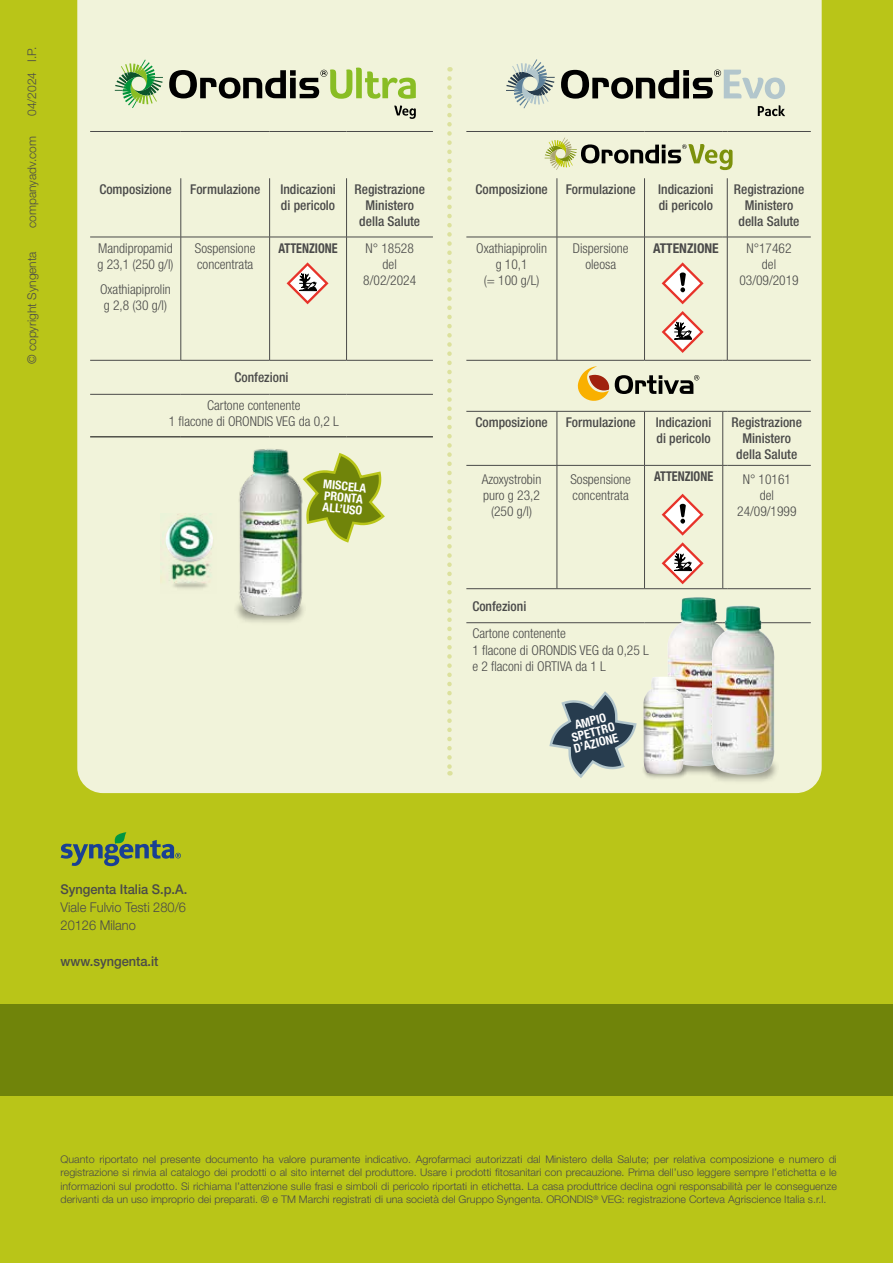
<style>
.page{position:relative;width:893px;height:1263px;background:#b9c518}
.page>*{position:absolute;margin:0;border:0;box-sizing:border-box;transform-origin:0 0}
.t1{font:300 condensed 13.5px/16.2px "Helvetica Neue LT Std";color:#4a4a49;text-align:center}
.t2{font:500 condensed 13.5px/16.2px "Helvetica Neue LT Std";color:#4a4a49}
.t3{font:500 13.5px "Helvetica Neue LT Std";color:#4a4a49;scale:.95 1}
.t4{font:300 13.5px/18px "Helvetica Neue LT Std";color:#4a4a49;scale:.95 1}
.t5{font:700 condensed 13.5px "Helvetica Neue LT Std";color:#4a4a49;scale:.9 1}
.t6{font:700 condensed 13.5px "Helvetica Neue LT Std";color:#4a4a49}
.t7{font:700 condensed 12.15px/11.2px "Helvetica Neue LT Std";color:#fff}
.t8{font:300 12px "Helvetica Neue LT Std";color:#4a4a49}
.t9{font:300 10.5px/13.5px "Helvetica Neue LT Std";color:#4a4a49;text-align:justify}
</style>
<div class="page">
<div style="left:77px;top:0;width:745px;height:793px;background:#f1f3da"></div>
<div style="left:0;top:1003px;width:893px;height:92px;background:#70840a"></div>
<hr style="left:90px;top:437px;width:91px;height:1px;background:#000">
<hr style="left:181px;top:437px;width:89px;height:1px;background:#000">
<hr style="left:270px;top:437px;width:77px;height:1px;background:#000">
<hr style="left:347px;top:437px;width:86px;height:1px;background:#000">
<hr style="left:90px;top:131px;width:91px;height:1px;background:#4a4a49">
<hr style="left:181px;top:131px;width:89px;height:1px;background:#4a4a49">
<hr style="left:270px;top:131px;width:77px;height:1px;background:#4a4a49">
<hr style="left:347px;top:131px;width:86px;height:1px;background:#4a4a49">
<hr style="left:181px;top:178px;width:1px;height:59px;background:#4a4a49">
<hr style="left:269px;top:178px;width:1px;height:59px;background:#4a4a49">
<hr style="left:346px;top:178px;width:1px;height:59px;background:#4a4a49">
<hr style="left:90px;top:237px;width:91px;height:1px;background:#4a4a49">
<hr style="left:181px;top:237px;width:1px;height:123px;background:#4a4a49">
<hr style="left:181px;top:237px;width:89px;height:1px;background:#4a4a49">
<hr style="left:269px;top:237px;width:1px;height:123px;background:#4a4a49">
<hr style="left:270px;top:237px;width:77px;height:1px;background:#4a4a49">
<hr style="left:346px;top:237px;width:1px;height:123px;background:#4a4a49">
<hr style="left:347px;top:237px;width:86px;height:1px;background:#4a4a49">
<hr style="left:90px;top:360px;width:91px;height:1px;background:#4a4a49">
<hr style="left:181px;top:360px;width:89px;height:1px;background:#4a4a49">
<hr style="left:270px;top:360px;width:77px;height:1px;background:#4a4a49">
<hr style="left:347px;top:360px;width:86px;height:1px;background:#4a4a49">
<hr style="left:90px;top:394px;width:91px;height:1px;background:#4a4a49">
<hr style="left:181px;top:394px;width:89px;height:1px;background:#4a4a49">
<hr style="left:270px;top:394px;width:77px;height:1px;background:#4a4a49">
<hr style="left:347px;top:394px;width:86px;height:1px;background:#4a4a49">
<hr style="left:466px;top:131px;width:91px;height:1px;background:#4a4a49">
<hr style="left:727px;top:131px;width:84px;height:1px;background:#4a4a49">
<hr style="left:557px;top:178px;width:1px;height:59px;background:#4a4a49">
<hr style="left:644px;top:178px;width:1px;height:59px;background:#4a4a49">
<hr style="left:727px;top:178px;width:1px;height:59px;background:#4a4a49">
<hr style="left:466px;top:237px;width:91px;height:1px;background:#4a4a49">
<hr style="left:557px;top:237px;width:1px;height:123px;background:#4a4a49">
<hr style="left:557px;top:237px;width:87px;height:1px;background:#4a4a49">
<hr style="left:644px;top:237px;width:1px;height:123px;background:#4a4a49">
<hr style="left:644px;top:237px;width:79px;height:1px;background:#4a4a49">
<hr style="left:727px;top:237px;width:1px;height:123px;background:#4a4a49">
<hr style="left:727px;top:237px;width:84px;height:1px;background:#4a4a49">
<hr style="left:466px;top:360px;width:91px;height:1px;background:#4a4a49">
<hr style="left:557px;top:360px;width:87px;height:1px;background:#4a4a49">
<hr style="left:644px;top:360px;width:79px;height:1px;background:#4a4a49">
<hr style="left:727px;top:360px;width:84px;height:1px;background:#4a4a49">
<hr style="left:466px;top:411px;width:91px;height:1px;background:#4a4a49">
<hr style="left:557px;top:411px;width:1px;height:54px;background:#4a4a49">
<hr style="left:557px;top:411px;width:87px;height:1px;background:#4a4a49">
<hr style="left:644px;top:411px;width:79px;height:1px;background:#4a4a49">
<hr style="left:644px;top:411px;width:1px;height:54px;background:#4a4a49">
<hr style="left:722px;top:411px;width:1px;height:54px;background:#4a4a49">
<hr style="left:727px;top:411px;width:84px;height:1px;background:#4a4a49">
<hr style="left:466px;top:465px;width:91px;height:1px;background:#4a4a49">
<hr style="left:557px;top:466px;width:1px;height:122px;background:#4a4a49">
<hr style="left:557px;top:465px;width:87px;height:1px;background:#4a4a49">
<hr style="left:644px;top:466px;width:1px;height:122px;background:#4a4a49">
<hr style="left:644px;top:465px;width:79px;height:1px;background:#4a4a49">
<hr style="left:722px;top:466px;width:1px;height:122px;background:#4a4a49">
<hr style="left:727px;top:465px;width:84px;height:1px;background:#4a4a49">
<hr style="left:466px;top:588px;width:91px;height:1px;background:#4a4a49">
<hr style="left:557px;top:588px;width:87px;height:1px;background:#4a4a49">
<hr style="left:644px;top:588px;width:79px;height:1px;background:#4a4a49">
<hr style="left:727px;top:588px;width:84px;height:1px;background:#4a4a49">
<hr style="left:466px;top:622px;width:91px;height:1px;background:#4a4a49">
<hr style="left:557px;top:622px;width:87px;height:1px;background:#4a4a49">
<hr style="left:644px;top:622px;width:79px;height:1px;background:#4a4a49">
<hr style="left:727px;top:622px;width:84px;height:1px;background:#4a4a49">
<svg style="left:545px;top:131px;width:188px;height:39px;background:#c5c9a8"></svg>
<svg style="left:615px;top:375px;width:84px;height:19px;background:#8c8d7e"></svg>
<svg style="left:578px;top:366px;width:31px;height:35px"></svg>
<svg style="left:115px;top:60px;width:48px;height:48px;background:#a9cc99"></svg>
<svg style="left:169px;top:68px;width:247px;height:31px;background:#a5ae88"></svg>
<svg style="left:394px;top:106px;width:22px;height:13px"></svg>
<svg style="left:506px;top:59px;width:49px;height:49px;background:#bec9bf"></svg>
<svg style="left:561px;top:70px;width:224px;height:29px;background:#a1a497"></svg>
<svg style="left:758px;top:105px;width:27px;height:11px"></svg>
<svg style="left:61px;top:832px;width:120px;height:34px"></svg>
<svg style="left:287px;top:262px;width:42px;height:42px;background:#ddc3b6"></svg>
<svg style="left:662px;top:311px;width:42px;height:42px;background:#dcc3b5"></svg>
<svg style="left:662px;top:542px;width:42px;height:42px;background:#dcc3b5"></svg>
<svg style="left:662px;top:262px;width:42px;height:42px;background:#e9d0c2"></svg>
<svg style="left:662px;top:494px;width:42px;height:42px;background:#e9d0c2"></svg>
<svg style="left:447px;top:78px;width:5px;height:697px;background:#e9ecc4"></svg>
<img style="left:160px;top:514px;width:57px;height:80px">
<div style="left:219px;top:586px;width:99px;height:48px;background:#f1f3da"></div>
<img style="left:229px;top:442px;width:79px;height:178px">
<img style="left:693px;top:744px;width:98px;height:48px">
<img style="left:696px;top:767px;width:46px;height:16px">
<img style="left:632px;top:754px;width:64px;height:31px">
<img style="left:667px;top:597px;width:63px;height:170px">
<img style="left:643px;top:677px;width:41px;height:97px">
<img style="left:712px;top:605px;width:63px;height:170px">
<svg style="left:301px;top:451px;width:86px;height:93px;background:#b3bd6c"></svg>
<svg style="left:548px;top:689px;width:90px;height:91px;background:#95a09d"></svg>
<p class="t8" style="left:25px;top:116px;width:71px;rotate:-90deg">04/2024 I.P.</p>
<p class="t8" style="left:25px;top:228px;width:94px;rotate:-90deg">companyadv.com</p>
<p class="t8" style="left:25px;top:364px;width:114px;rotate:-90deg">© copyright Syngenta</p>
<p class="t2" style="left:99px;top:181px;width:74px">Composizione</p>
<p class="t2" style="left:190px;top:181px;width:72px">Formulazione</p>
<p class="t2" style="left:280px;top:181px;width:57px">Indicazioni di pericolo</p>
<p class="t2" style="left:355px;top:181px;width:72px;text-align:center">Registrazione<br>Ministero della Salute</p>
<p class="t1" style="left:97px;top:240px;width:78px;text-align:left">Mandipropamid g 23,1 (250 g/l)</p>
<p class="t1" style="left:100px;top:281px;width:72px;text-align:left">Oxathiapiprolin g 2,8 (30 g/l)</p>
<p class="t1" style="left:195px;top:240px;width:62px;text-align:left">Sospensione concentrata</p>
<p class="t5" style="left:279px;top:240px;width:67px">ATTENZIONE</p>
<p class="t1" style="left:363px;top:240px;width:54px">N° 18528 del<br>8/02/2024</p>
<p class="t2" style="left:235px;top:369px;width:55px">Confezioni</p>
<p class="t1" style="left:169px;top:397px;width:172px">Cartone contenente<br>1 flacone di ORONDIS VEG da 0,2 L</p>
<p class="t7" style="left:324px;top:478px;width:45px;rotate:5deg">MISCELA<br>PRONTA<br>ALL’USO</p>
<p class="t2" style="left:475px;top:181px;width:74px">Composizione</p>
<p class="t2" style="left:566px;top:181px;width:72px">Formulazione</p>
<p class="t2" style="left:658px;top:181px;width:57px">Indicazioni di pericolo</p>
<p class="t2" style="left:734px;top:181px;width:72px;text-align:center">Registrazione<br>Ministero della Salute</p>
<p class="t1" style="left:476px;top:240px;width:72px">Oxathiapiprolin g 10,1<br>(= 100 g/L)</p>
<p class="t1" style="left:573px;top:240px;width:57px">Dispersione oleosa</p>
<p class="t6" style="left:653px;top:240px;width:67px">ATTENZIONE</p>
<p class="t1" style="left:739px;top:240px;width:61px">N°17462 del<br>03/09/2019</p>
<p class="t2" style="left:475px;top:414px;width:74px">Composizione</p>
<p class="t2" style="left:566px;top:414px;width:72px">Formulazione</p>
<p class="t2" style="left:656px;top:414px;width:57px">Indicazioni di pericolo</p>
<p class="t2" style="left:732px;top:414px;width:72px;text-align:center">Registrazione<br>Ministero della Salute</p>
<p class="t1" style="left:482px;top:470px;width:61px">Azoxystrobin puro g 23,2 (250 g/l)</p>
<p class="t1" style="left:570px;top:470px;width:62px;text-align:left">Sospensione concentrata</p>
<p class="t5" style="left:654px;top:468px;width:67px">ATTENZIONE</p>
<p class="t1" style="left:737px;top:470px;width:61px">N° 10161 del<br>24/09/1999</p>
<p class="t2" style="left:472px;top:597px;width:55px">Confezioni</p>
<p class="t1" style="left:472px;top:625px;width:178px;text-align:left">Cartone contenente<br>1 flacone di ORONDIS VEG da 0,25 L e 2 flaconi di ORTIVA da 1 L</p>
<p class="t7" style="left:567px;top:721px;width:47px;text-align:center;rotate:-15deg">AMPIO<br>SPETTRO<br>D’AZIONE</p>
<p class="t3" style="left:61px;top:881px;width:135px">Syngenta Italia S.p.A.</p>
<p class="t4" style="left:61px;top:898px;width:134px">Viale Fulvio Testi 280/6<br>20126 Milano</p>
<p class="t3" style="left:61px;top:953px;width:105px">www.syngenta.it</p>
<p class="t9" style="left:61px;top:1152px;width:778px">Quanto riportato nel presente documento ha valore puramente indicativo. Agrofarmaci autorizzati dal Ministero della Salute; per relativa composizione e numero di registrazione si rinvia al catalogo dei prodotti o al sito internet del produttore. Usare i prodotti fitosanitari con precauzione. Prima dell’uso leggere sempre l’etichetta e le informazioni sul prodotto. Si richiama l’attenzione sulle frasi e simboli di pericolo riportati in etichetta. La casa produttrice declina ogni responsabilità per le conseguenze derivanti da un uso improprio dei preparati. ® e TM Marchi registrati di una società del Gruppo Syngenta. ORONDIS<sup>®</sup> VEG: registrazione Corteva Agriscience Italia s.r.l.</p>
</div>
